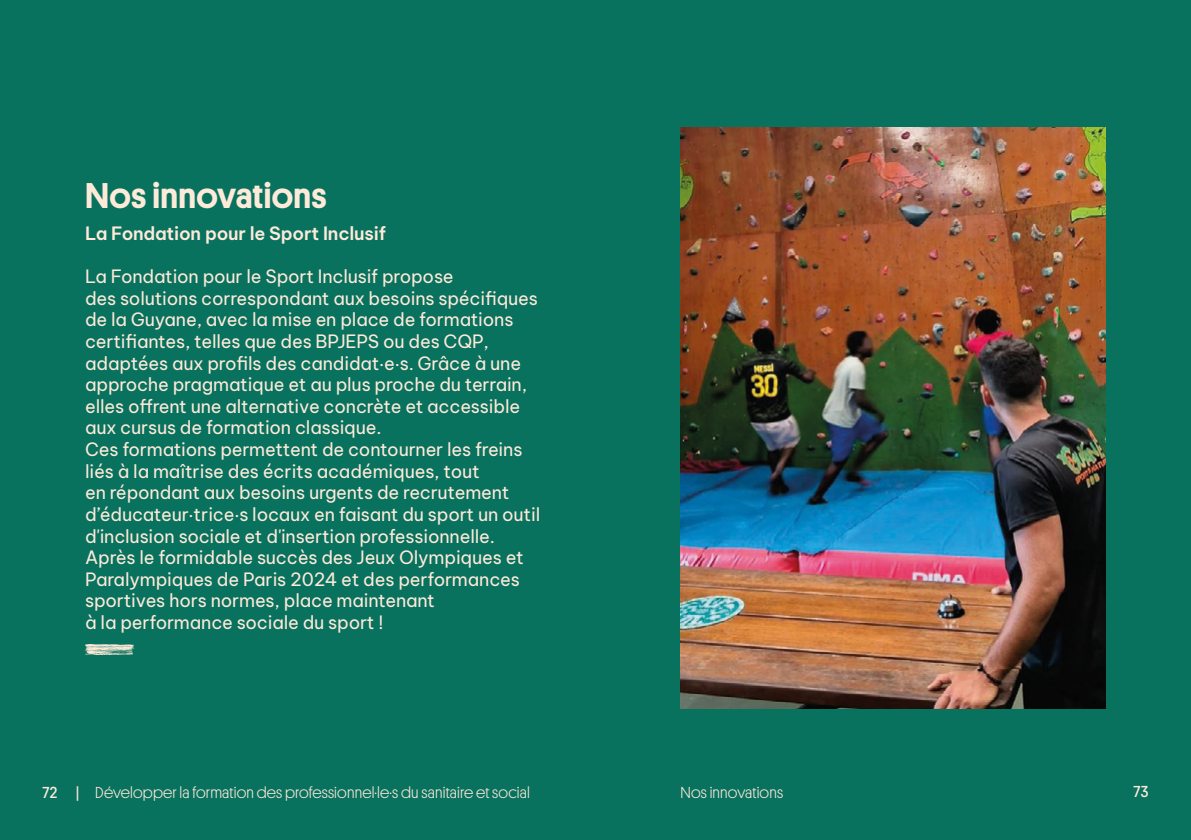
<style>
.page{position:relative;width:1191px;height:840px;background:#fff}
.page>*{position:absolute;margin:0;border:0;box-sizing:border-box;transform-origin:0 0}
.t1{font:86.4px "True South";color:#feead9}
.t2{font:500 36px "Platform";letter-spacing:.01em;color:#feead9}
.t3{font:18px/21.6px "Be Vietnam Pro";letter-spacing:-.01em;color:#feead9}
.t4{font:600 18px "Be Vietnam Pro";letter-spacing:-.01em;color:#feead9}
.t5{font:300 16px "Platform";letter-spacing:.01em;color:#feead9}
.t6{font:16px "Platform";color:#feead9}
.s1{font-weight:400}
</style>
<div class="page">
<div style="left:0;top:0;width:1191px;height:839px;background:#09725f"></div>
<img style="left:680px;top:128px;width:426px;height:579px">
<h2 class="t2" style="left:85px;top:169px;width:243px">Nos innovations</h2>
<p class="t4" style="left:85px;top:218px;width:302px">La Fondation pour le Sport Inclusif</p>
<p class="t3" style="left:85px;top:264px;width:457px">La Fondation pour le Sport Inclusif propose<br>des solutions correspondant aux besoins spécifiques de la Guyane, avec la mise en place de formations certifiantes, telles que des BPJEPS ou des CQP, adaptées aux profils des candidat.e.s. Grâce à une approche pragmatique et au plus proche du terrain, elles offrent une alternative concrète et accessible aux cursus de formation classique.<br>Ces formations permettent de contourner les freins liés à la maîtrise des écrits académiques, tout<br>en répondant aux besoins urgents de recrutement d’éducateur.trice.s locaux en faisant du sport un outil d'inclusion sociale et d'insertion professionnelle.<br>Après le formidable succès des Jeux Olympiques et Paralympiques de Paris 2024 et des performances sportives hors normes, place maintenant<br>à la performance sociale du sport !</p>
<h1 class="t1" style="left:150px;top:643px;width:19px;rotate:90deg">i</h1>
<p class="t5" style="left:43px;top:780px;width:489px"><span class="s1">72 |</span> Développer la formation des professionnel.le.s du sanitaire et social</p>
<p class="t5" style="left:680px;top:780px;width:104px">Nos innovations</p>
<p class="t6" style="left:1133px;top:779px;width:16px">73</p>
</div>
